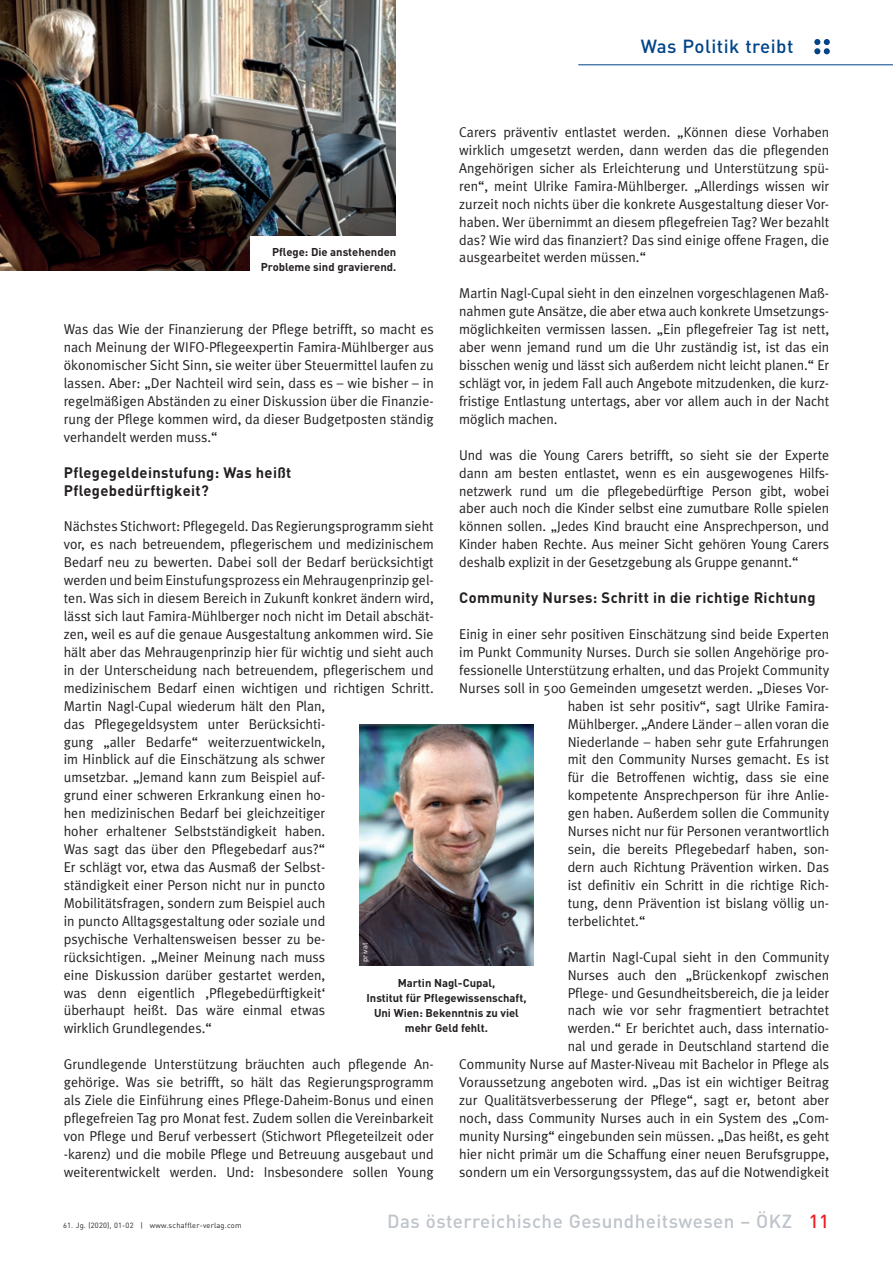
<style>
.page{position:relative;width:893px;height:1263px;background:#fff}
.page>*{position:absolute;margin:0;border:0;box-sizing:border-box;transform-origin:0 0}
.t1{font:500 18.75px "DIN";letter-spacing:.025em;color:#bec4ca}
.t2{font:500 18.75px "DIN";letter-spacing:.025em;color:#014387}
.t3{font:700 15px/18px "DIN";letter-spacing:.025em;color:#231f20}
.t4{font:14.25px/18px "Meta Plus Normal";color:#231f20;text-align:justify}
.t5{font:700 11.25px/15px "DIN";color:#231f20;text-align:right}
.t6{font:7.5px "DIN";letter-spacing:.025em;color:#231f20}
.t7{font:7.5px "DIN";color:#fff}
.s1{color:#ee1d23}
</style>
<div class="page">
<svg style="left:814px;top:39px;width:16px;height:15px"></svg>
<hr style="left:578px;top:64px;width:315px;height:1px;background:#014387">
<img style="left:0;top:0;width:395px;height:271px">
<div style="left:250px;top:236px;width:146px;height:44px;background:#fff"></div>
<img style="left:359px;top:724px;width:175px;height:242px">
<h1 class="t2" style="left:641px;top:35px;width:154px">Was Politik treibt</h1>
<p class="t4" style="left:459px;top:123px;width:371px">Carers präventiv entlastet werden. „Können diese Vorhaben wirklich umgesetzt werden, dann werden das die pflegenden Angehörigen sicher als Erleichterung und Unterstützung spü&shy;ren“, meint Ulrike Famira-Mühlberger. „Allerdings wissen wir zurzeit noch nichts über die konkrete Ausgestaltung dieser Vor&shy;haben. Wer übernimmt an diesem pflegefreien Tag? Wer bezahlt das? Wie wird das finanziert? Das sind einige offene Fragen, die ausgearbeitet werden müssen.“</p>
<p class="t4" style="left:459px;top:284px;width:371px">Martin Nagl-Cupal sieht in den einzelnen vorgeschlagenen Maß&shy;nahmen gute Ansätze, die aber etwa auch konkrete Umsetzungs&shy;möglichkeiten vermissen lassen. „Ein pflegefreier Tag ist nett, aber wenn jemand rund um die Uhr zuständig ist, ist das ein bisschen wenig und lässt sich außerdem nicht leicht planen.“ Er schlägt vor, in jedem Fall auch Angebote mitzudenken, die kurz&shy;fristige Entlastung untertags, aber vor allem auch in der Nacht möglich machen.</p>
<p class="t4" style="left:459px;top:446px;width:371px">Und was die Young Carers betrifft, so sieht sie der Experte dann am besten entlastet, wenn es ein ausgewogenes Hilfs&shy;netzwerk rund um die pflegebedürftige Person gibt, wobei aber auch noch die Kinder selbst eine zumutbare Rolle spielen können sollen. „Jedes Kind braucht eine Ansprechperson, und Kinder haben Rechte. Aus meiner Sicht gehören Young Carers deshalb explizit in der Gesetzgebung als Gruppe genannt.“</p>
<p class="t3" style="left:459px;top:588px;width:358px">Community Nurses: Schritt in die richtige Richtung</p>
<p class="t4" style="left:459px;top:625px;width:371px">Einig in einer sehr positiven Einschätzung sind beide Experten</p>
<p class="t4" style="left:459px;top:643px;width:371px">im Punkt Community Nurses. Durch sie sollen Angehörige pro-</p>
<p class="t4" style="left:459px;top:661px;width:371px">fessionelle Unterstützung erhalten, und das Projekt Community</p>
<p class="t4" style="left:459px;top:679px;width:371px">Nurses soll in 500 Gemeinden umgesetzt werden. „Dieses Vor-</p>
<p class="t4" style="left:568px;top:696px;width:263px">haben ist sehr positiv“, sagt Ulrike Famira-</p>
<p class="t4" style="left:568px;top:714px;width:263px">Mühlberger. „Andere Länder – allen voran die</p>
<p class="t4" style="left:568px;top:732px;width:263px">Niederlande – haben sehr gute Erfahrungen</p>
<p class="t4" style="left:568px;top:750px;width:263px">mit den Community Nurses gemacht. Es ist</p>
<p class="t4" style="left:568px;top:768px;width:263px">für die Betroffenen wichtig, dass sie eine</p>
<p class="t4" style="left:568px;top:786px;width:263px">kompetente Ansprechperson für ihre Anlie-</p>
<p class="t4" style="left:568px;top:804px;width:263px">gen haben. Außerdem sollen die Community</p>
<p class="t4" style="left:568px;top:822px;width:263px">Nurses nicht nur für Personen verantwortlich</p>
<p class="t4" style="left:568px;top:840px;width:263px">sein, die bereits Pflegebedarf haben, son-</p>
<p class="t4" style="left:568px;top:858px;width:263px">dern auch Richtung Prävention wirken. Das</p>
<p class="t4" style="left:568px;top:876px;width:263px">ist definitiv ein Schritt in die richtige Rich-</p>
<p class="t4" style="left:568px;top:894px;width:263px">tung, denn Prävention ist bislang völlig un-</p>
<p class="t4" style="left:568px;top:912px;width:79px">terbelichtet.“</p>
<p class="t4" style="left:459px;top:947px;width:371px;text-align:right">Martin Nagl-Cupal sieht in den Community<br>Nurses auch den „Brückenkopf zwischen<br>Pflege- und Gesundheitsbereich, die ja leider<br>nach wie vor sehr fragmentiert betrachtet<br>werden.“ Er berichtet auch, dass internatio-<br>nal und gerade in Deutschland startend die<br>Community Nurse auf Master-Niveau mit Bachelor in Pflege als Voraussetzung angeboten wird. „Das ist ein wichtiger Beitrag zur Qualitätsverbesserung der Pflege“, sagt er, betont aber noch, dass Community Nurses auch in ein System des „Com&shy;munity Nursing“ eingebunden sein müssen. „Das heißt, es geht hier nicht primär um die Schaffung einer neuen Berufsgruppe, sondern um ein Versorgungssystem, das auf die Notwendigkeit</p>
<p class="t5" style="left:261px;top:244px;width:137px">Pflege: Die anstehenden<br>Probleme sind gravierend.</p>
<p class="t4" style="left:64px;top:320px;width:371px">Was das Wie der Finanzierung der Pflege betrifft, so macht es nach Meinung der WIFO-Pflegeexpertin Famira-Mühlberger aus ökonomischer Sicht Sinn, sie weiter über Steuermittel laufen zu lassen. Aber: „Der Nachteil wird sein, dass es – wie bisher – in regelmäßigen Abständen zu einer Diskussion über die Finanzie&shy;rung der Pflege kommen wird, da dieser Budgetposten ständig verhandelt werden muss.“</p>
<p class="t3" style="left:64px;top:462px;width:229px">Pflegegeldeinstufung: Was heißt<br>Pflegebedürftigkeit?</p>
<p class="t4" style="left:64px;top:517px;width:371px;text-align:left">Nächstes Stichwort: Pflegegeld. Das Regierungsprogramm sieht vor, es nach betreuendem, pflegerischem und medizinischem Bedarf neu zu bewerten. Dabei soll der Bedarf berücksichtigt werden und beim Einstufungsprozess ein Mehraugenprinzip gel&shy;ten. Was sich in diesem Bereich in Zukunft konkret ändern wird, lässt sich laut Famira-Mühlberger noch nicht im Detail abschät&shy;zen, weil es auf die genaue Ausgestaltung ankommen wird. Sie hält aber das Mehraugenprinzip hier für wichtig und sieht auch in der Unterscheidung nach betreuendem, pflegerischem und medizinischem Bedarf einen wichtigen und richtigen Schritt.<br>Martin Nagl-Cupal wiederum hält den Plan,<br>das Pflegegeldsystem unter Berücksichti-<br>gung „aller Bedarfe“ weiterzuentwickeln,<br>im Hinblick auf die Einschätzung als schwer<br>umsetzbar. „Jemand kann zum Beispiel auf-<br>grund einer schweren Erkrankung einen ho-<br>hen medizinischen Bedarf bei gleichzeitiger<br>hoher erhaltener Selbstständigkeit haben.<br>Was sagt das über den Pflegebedarf aus?“<br>Er schlägt vor, etwa das Ausmaß der Selbst-<br>ständigkeit einer Person nicht nur in puncto<br>Mobilitätsfragen, sondern zum Beispiel auch<br>in puncto Alltagsgestaltung oder soziale und<br>psychische Verhaltensweisen besser zu be-<br>rücksichtigen. „Meiner Meinung nach muss<br>eine Diskussion darüber gestartet werden,<br>was denn eigentlich ‚Pflegebedürftigkeit‘<br>überhaupt heißt. Das wäre einmal etwas<br>wirklich Grundlegendes.“</p>
<p class="t4" style="left:64px;top:1055px;width:371px">Grundlegende Unterstützung bräuchten auch pflegende An&shy;gehörige. Was sie betrifft, so hält das Regierungsprogramm als Ziele die Einführung eines Pflege-Daheim-Bonus und einen pflegefreien Tag pro Monat fest. Zudem sollen die Vereinbarkeit von Pflege und Beruf verbessert (Stichwort Pflegeteilzeit oder -karenz) und die mobile Pflege und Betreuung ausgebaut und weiterentwickelt werden. Und: Insbesondere sollen Young</p>
<p class="t7" style="left:360px;top:962px;width:20px;rotate:-90deg">privat</p>
<p class="t5" style="left:366px;top:975px;width:162px;text-align:center">Martin Nagl-Cupal,<br>Institut für Pflegewissenschaft,<br>Uni Wien: Bekenntnis zu viel mehr Geld fehlt.</p>
<p class="t6" style="left:63px;top:1220px;width:180px">61. Jg. (2020), 01-02 | www.schaffler-verlag.com</p>
<h1 class="t1" style="left:387px;top:1209px;width:443px">Das österreichische Gesundheitswesen – ÖKZ <span class="s1">11</span></h1>
</div>
